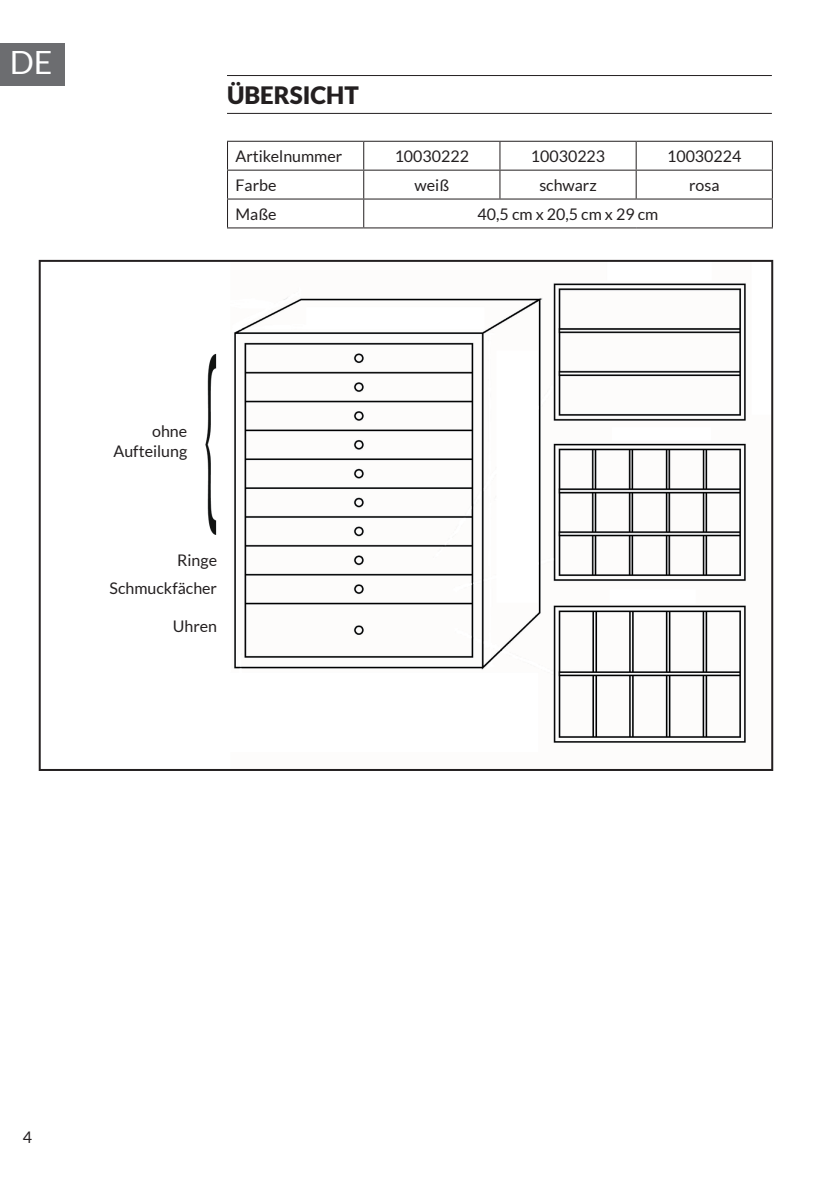
<style>
.page{position:relative;width:840px;height:1191px;background:#fff}
.page>*{position:absolute;margin:0;border:0;box-sizing:border-box;transform-origin:0 0}
.t1{font:32px "Lato";color:#fff}
.t2{font:900 24px "Lato";color:#231f20}
.t3{font:16px/20px "Lato";color:#231f20;text-align:right}
</style>
<div class="page">
<div style="left:0;top:43px;width:65px;height:42px;background:#6c6d70"></div>
<hr style="left:227px;top:75px;width:544px;height:1px;background:#231f20">
<hr style="left:227px;top:113px;width:544px;height:1px;background:#231f20">
<hr style="left:227px;top:141px;width:136px;height:1px;background:#231f20">
<hr style="left:363px;top:141px;width:136px;height:1px;background:#231f20">
<hr style="left:499px;top:141px;width:136px;height:1px;background:#231f20">
<hr style="left:635px;top:141px;width:137px;height:1px;background:#231f20">
<hr style="left:227px;top:170px;width:136px;height:1px;background:#231f20">
<hr style="left:363px;top:170px;width:136px;height:1px;background:#231f20">
<hr style="left:499px;top:170px;width:136px;height:1px;background:#231f20">
<svg style="left:499px;top:142px;width:1px;height:56px"></svg>
<hr style="left:635px;top:170px;width:137px;height:1px;background:#231f20">
<svg style="left:635px;top:142px;width:1px;height:56px"></svg>
<hr style="left:227px;top:198px;width:136px;height:1px;background:#231f20">
<svg style="left:227px;top:142px;width:1px;height:85px"></svg>
<hr style="left:363px;top:198px;width:136px;height:1px;background:#231f20">
<svg style="left:363px;top:142px;width:1px;height:85px"></svg>
<hr style="left:499px;top:198px;width:136px;height:1px;background:#231f20">
<hr style="left:635px;top:198px;width:137px;height:1px;background:#231f20">
<svg style="left:771px;top:142px;width:1px;height:85px"></svg>
<hr style="left:227px;top:227px;width:136px;height:1px;background:#231f20">
<hr style="left:363px;top:227px;width:136px;height:1px;background:#231f20">
<hr style="left:499px;top:227px;width:136px;height:1px;background:#231f20">
<hr style="left:635px;top:227px;width:137px;height:1px;background:#231f20">
<img style="left:205px;top:283px;width:541px;height:460px">
<h1 class="t1" style="left:10px;top:45px;width:44px">DE</h1>
<h2 class="t2" style="left:227px;top:82px;width:133px">ÜBERSICHT</h2>
<p class="t3" style="left:235px;top:146px;width:108px">Artikelnummer</p>
<p class="t3" style="left:394px;top:146px;width:76px">10030222</p>
<p class="t3" style="left:530px;top:146px;width:76px">10030223</p>
<p class="t3" style="left:666px;top:146px;width:76px">10030224</p>
<p class="t3" style="left:235px;top:175px;width:42px">Farbe</p>
<p class="t3" style="left:414px;top:175px;width:36px">weiß</p>
<p class="t3" style="left:539px;top:175px;width:59px">schwarz</p>
<p class="t3" style="left:688px;top:175px;width:32px">rosa</p>
<p class="t3" style="left:235px;top:204px;width:42px">Maße</p>
<p class="t3" style="left:477px;top:204px;width:182px">40,5 cm x 20,5 cm x 29 cm</p>
<p class="t3" style="left:113px;top:420px;width:75px">ohne<br>Aufteilung</p>
<p class="t3" style="left:109px;top:545px;width:109px;line-height:28.6px">Ringe<br>Schmuckfächer</p>
<p class="t3" style="left:173px;top:616px;width:46px">Uhren</p>
<p class="t3" style="left:23px;top:1127px;width:11px">4</p>
</div>
